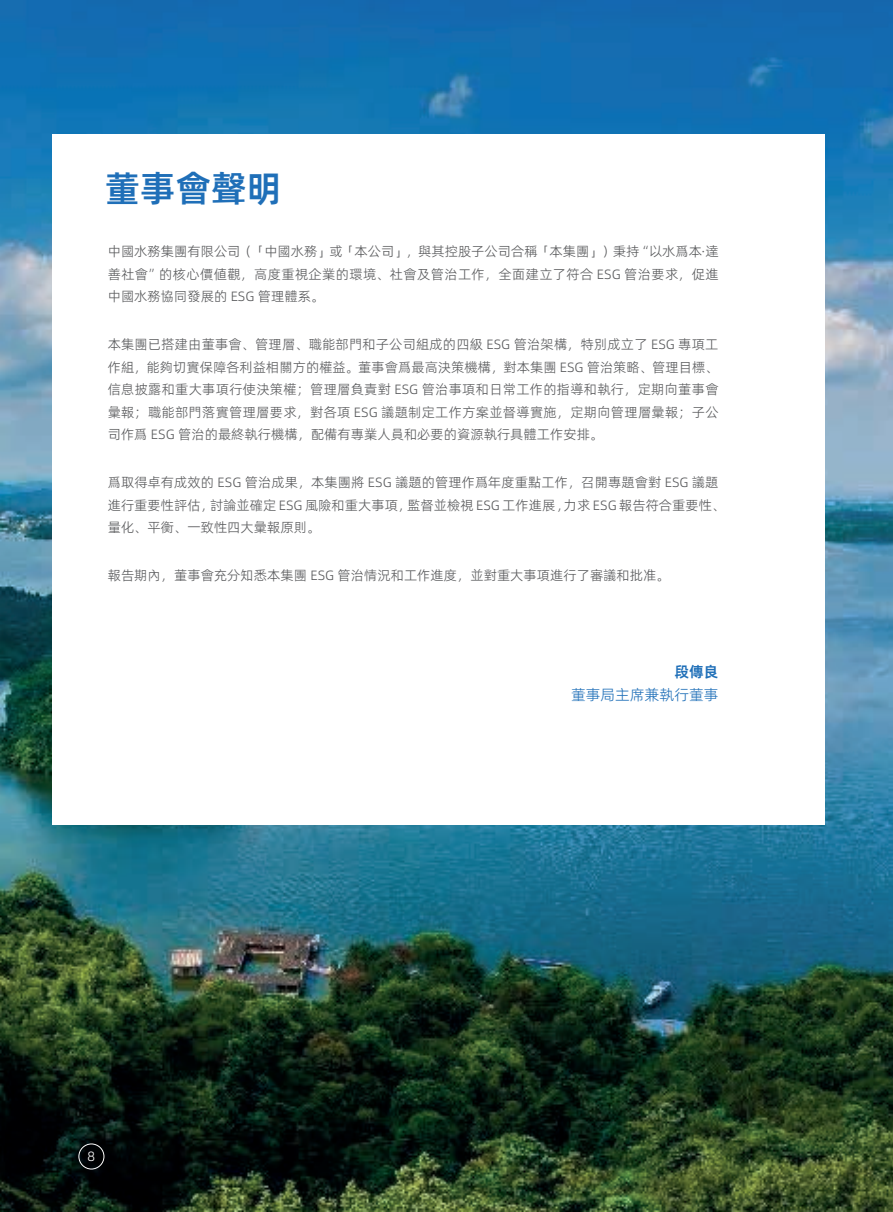
<style>
.page{position:relative;width:893px;height:1212px;background:#fff}
.page>*{position:absolute;margin:0;border:0;box-sizing:border-box;transform-origin:0 0}
.t1{font:36px "Alibaba Pu Hui Ti 2 85 Bold";color:#1f6fb8}
.t2{font:15px "Alibaba Pu Hui Ti 2 45 Light";color:#1f6fb8}
.t3{font:15px "Alibaba Pu Hui Ti 2 85 Bold";color:#1f6fb8}
.t4{font:13.5px/22.5px "Alibaba Pu Hui Ti 2 45 Light";color:#57585a;text-align:justify}
.t5{font:13.5px "Alibaba Pu Hui Ti 2 45 Light";color:#fff}
</style>
<div class="page">
<img style="left:0;top:0;width:893px;height:1212px">
<div style="left:53px;top:134px;width:772px;height:691px;background:#fff"></div>
<div style="left:79px;top:1144px;width:25px;height:25px;border:1px solid #fff;border-radius:50%"></div>
<h1 class="t1" style="left:105px;top:160px;width:179px">董事會聲明</h1>
<p class="t4" style="left:108px;top:239px;width:613px">中國水務集團有限公司（「中國水務」或「本公司」，與其控股子公司合稱「本集團」）秉持“以水爲本·達善社會”的核心價値觀，高度重視企業的環境、社會及管治工作，全面建立了符合 ESG 管治要求，促進中國水務協同發展的 ESG 管理體系。</p>
<p class="t4" style="left:108px;top:332px;width:612px">本集團已搭建由董事會、管理層、職能部門和子公司組成的四級 ESG 管治架構，特別成立了 ESG 專項工作組，能夠切實保障各利益相關方的權益。董事會爲最高決策機構，對本集團 ESG 管治策略、管理目標、信息披露和重大事項行使決策權；管理層負責對 ESG 管治事項和日常工作的指導和執行，定期向董事會彙報；職能部門落實管理層要求，對各項 ESG 議題制定工作方案並督導實施，定期向管理層彙報；子公司作爲 ESG 管治的最終執行機構，配備有專業人員和必要的資源執行具體工作安排。</p>
<p class="t4" style="left:108px;top:470px;width:619px;text-align:left">爲取得卓有成效的 ESG 管治成果，本集團將 ESG 議題的管理作爲年度重點工作，召開專題會對 ESG 議題進行重要性評估，討論並確定 ESG 風險和重大事項，監督並檢視 ESG 工作進展 , 力求 ESG 報告符合重要性、量化、平衡、一致性四大彙報原則。</p>
<p class="t4" style="left:108px;top:563px;width:563px">報告期內，董事會充分知悉本集團 ESG 管治情況和工作進度，並對重大事項進行了審議和批准。</p>
<p class="t3" style="left:674px;top:660px;width:46px">段傳良</p>
<p class="t2" style="left:571px;top:683px;width:149px">董事局主席兼執行董事</p>
<p class="t5" style="left:88px;top:1146px;width:9px">8</p>
</div>
